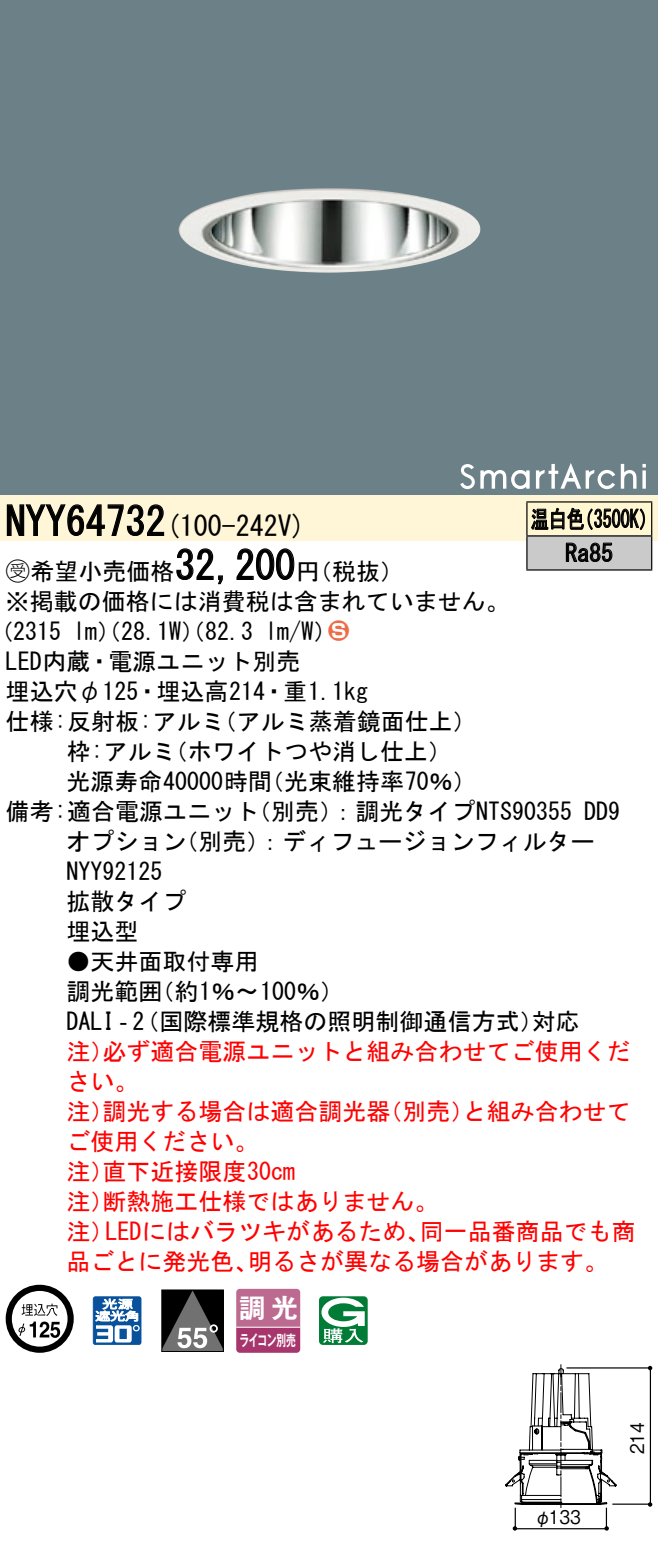
<style>
.page{position:relative;width:658px;height:1542px;background:#fff}
.page>*{position:absolute;margin:0;border:0;box-sizing:border-box;transform-origin:0 0}
.t1{font:40px "MS Gothic";color:#000}
.t2{font:28px "MS Gothic";color:#000}
.t3{font:26.4px "Gothic MB101 Pro De Bold 90 pv RKSJ H";color:#fff}
.t4{font:24px/30px "MS Gothic";color:#000}
.t5{font:24px/30px "MS Gothic";color:#f00}
.t6{font:24px/34px "MS Gothic";color:#000;scale:.75 1}
.t7{font:24px "Ford Classification 1";color:#ed6d48}
.t8{font:18.8px "Gothic BBB Pro Medium 90 pv RKSJ H";color:#000;scale:.9 1}
.t9{font:15.2px "Gothic MB101 Pro De Bold 90 pv RKSJ H";letter-spacing:-.05em;color:#fff;scale:.65 1}
.s1{font-family:"Ford Classification 1"}
.s2{color:#fff}
</style>
<div class="page">
<div style="left:0;top:0;width:658px;height:462px;background:#6c8087"></div>
<img style="left:179px;top:188px;width:302px;height:85px">
<div style="left:0;top:462px;width:658px;height:34px;background:#6c8087"></div>
<svg style="left:642px;top:470px;width:4px;height:19px"></svg>
<svg style="left:642px;top:464px;width:4px;height:3px"></svg>
<svg style="left:460px;top:464px;width:69px;height:25px"></svg>
<svg style="left:536px;top:463px;width:100px;height:26px"></svg>
<div style="left:0;top:496px;width:658px;height:45px;background:#fff5d7"></div>
<svg style="left:6px;top:504px;width:159px;height:32px"></svg>
<svg style="left:176px;top:548px;width:47px;height:37px"></svg>
<svg style="left:236px;top:548px;width:59px;height:32px"></svg>
<svg style="left:6px;top:1285px;width:68px;height:68px"></svg>
<svg style="left:93px;top:1296px;width:48px;height:49px"></svg>
<svg style="left:163px;top:1291px;width:59px;height:59px;background:#4a4949"></svg>
<svg style="left:209px;top:1324px;width:9px;height:9px"></svg>
<div style="left:161px;top:1289px;width:63px;height:63px;border:1px solid #000"></div>
<svg style="left:236px;top:1289px;width:64px;height:64px;background:#b45682"></svg>
<hr style="left:236px;top:1326px;width:64px;height:2px;background:#fff">
<svg style="left:319px;top:1296px;width:48px;height:49px"></svg>
<div style="left:527px;top:502px;width:124px;height:34px;background:#fff6d2"></div>
<div style="left:527px;top:536px;width:124px;height:34px;background:#cacaca"></div>
<hr style="left:526px;top:501px;width:126px;height:2px;background:#000">
<hr style="left:526px;top:502px;width:1px;height:33px;background:#000">
<hr style="left:651px;top:502px;width:1px;height:33px;background:#000">
<hr style="left:526px;top:535px;width:126px;height:2px;background:#000">
<hr style="left:526px;top:537px;width:1px;height:32px;background:#000">
<hr style="left:651px;top:537px;width:1px;height:32px;background:#000">
<hr style="left:526px;top:569px;width:126px;height:2px;background:#000">
<svg style="left:531px;top:507px;width:114px;height:23px"></svg>
<svg style="left:565px;top:542px;width:47px;height:20px"></svg>
<div style="left:514px;top:1507px;width:93px;height:22px;border:1px solid #000"></div>
<svg style="left:505px;top:1364px;width:147px;height:144px"></svg>
<h1 class="t1" style="left:6px;top:501px;width:162px">NYY64732</h1>
<p class="t2" style="left:166px;top:512px;width:141px">(100-242 (V</p>
<h1 class="t1" style="left:175px;top:545px;width:121px">32,200</h1>
<p class="t4" style="left:6px;top:556px;width:505px"><span class="s1">B</span>希望小売価格<br>※掲載の価格には消費税は含まれていません。</p>
<p class="t7" style="left:328px;top:619px;width:22px">2<span class="s2">3</span></p>
<p class="t4" style="left:296px;top:556px;width:109px">（円税抜(</p>
<p class="t4" style="left:265px;top:616px;width:73px">l m (W/</p>
<p class="t4" style="left:-11px;top:616px;width:74px">（2315</p>
<p class="t4" style="left:6px;top:646px;width:296px">LED内蔵・電源ユニット別売</p>
<p class="t4" style="left:6px;top:676px;width:364px">埋込穴φ125・埋込高214・重1.1kg</p>
<p class="t4" style="left:213px;top:706px;width:266px">（アルミ蒸着鏡面仕上(</p>
<p class="t4" style="left:73px;top:616px;width:182px">lm）（28.1 ）（W 82.3</p>
<p class="t4" style="left:164px;top:706px;width:289px;text-indent:-158px">仕様:反射板:アルミ<br>（ホワイトつや消し仕上(</p>
<p class="t4" style="left:66px;top:736px;width:111px">枠:アルミ</p>
<p class="t4" style="left:66px;top:766px;width:207px">光源寿命40000時間</p>
<p class="t4" style="left:260px;top:766px;width:218px">（光束維持率70％(</p>
<p class="t6" style="left:565px;top:502px;width:65px;text-indent:-34px">温白色<br>Ra85</p>
<p class="t6" style="left:575px;top:502px;width:109px">（3500 (K</p>
<p class="t4" style="left:247px;top:796px;width:326px">（別売：）調光タイプNTS90355</p>
<p class="t4" style="left:174px;top:796px;width:421px;text-indent:-169px">備考:適合電源ユニット<br>（別売：）ディフュージョンフィルター</p>
<p class="t4" style="left:584px;top:796px;width:37px">DD9</p>
<p class="t4" style="left:66px;top:826px;width:121px">オプション<br>NYY92125拡散タイプ埋込型</p>
<p class="t4" style="left:150px;top:946px;width:195px;text-indent:-84px">●天井面取付専用<br>（約1％〜100％(</p>
<p class="t4" style="left:66px;top:976px;width:97px">調光範囲</p>
<p class="t4" style="left:66px;top:1006px;width:478px">DALI‐（2 国際標準規格の照明制御通信方式）</p>
<p class="t5" style="left:102px;top:1036px;width:529px">必ず適合電源ユニットと組み合わせてご使用くだ</p>
<p class="t4" style="left:531px;top:1006px;width:49px">対応</p>
<p class="t5" style="left:66px;top:1036px;width:73px">注）さい。</p>
<p class="t5" style="left:102px;top:1096px;width:289px">調光する場合は適合調光器</p>
<p class="t5" style="left:378px;top:1096px;width:97px">（別売）</p>
<p class="t5" style="left:66px;top:1096px;width:49px">注）</p>
<p class="t5" style="left:66px;top:1126px;width:193px">ご使用ください。</p>
<p class="t5" style="left:102px;top:1156px;width:194px">直下近接限度30cm</p>
<p class="t5" style="left:102px;top:1156px;width:337px;text-indent:-36px">注）<br>断熱施工仕様ではありません。</p>
<p class="t5" style="left:66px;top:1186px;width:49px">注）</p>
<p class="t5" style="left:462px;top:1096px;width:169px">と組み合わせて</p>
<p class="t5" style="left:66px;top:1216px;width:49px">注）</p>
<p class="t5" style="left:105px;top:1216px;width:326px">LEDにはバラツキがあるため、</p>
<p class="t5" style="left:420px;top:1216px;width:217px">同一品番商品でも商</p>
<p class="t5" style="left:66px;top:1246px;width:193px">品ごとに発光色、</p>
<p class="t5" style="left:248px;top:1246px;width:362px">明るさが異なる場合があります。</p>
<p class="t3" style="left:239px;top:1286px;width:60px">調光</p>
<p class="t9" style="left:240px;top:1327px;width:88px">ライコン別売</p>
<p class="t8" style="left:534px;top:1502px;width:53px">φ133</p>
<p class="t8" style="left:622px;top:1454px;width:37px;rotate:-90deg">214</p>
</div>
